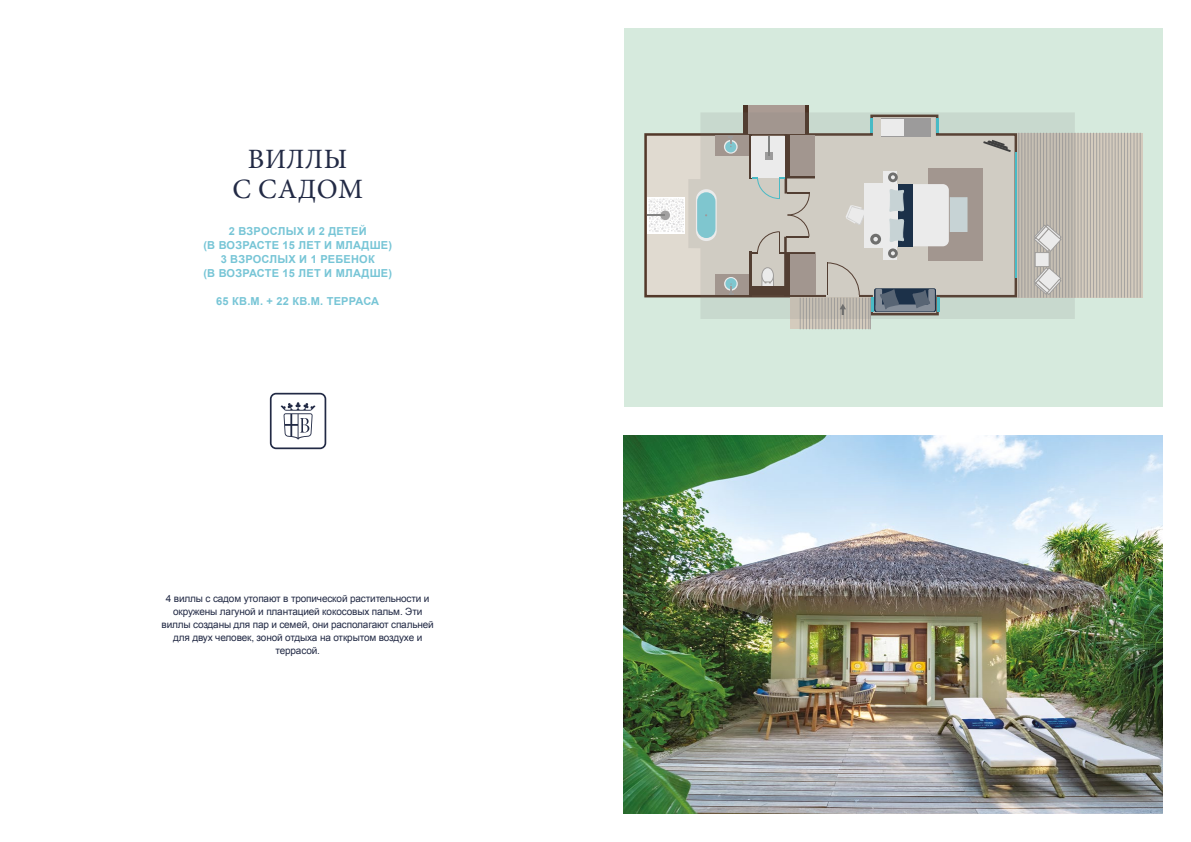
<style>
.page{position:relative;width:1191px;height:842px;background:#fff}
.page>*{position:absolute;margin:0;border:0;box-sizing:border-box;transform-origin:0 0}
.t1{font:28px/30px "Minion Pro";letter-spacing:.02em;color:#222a45;text-align:center}
.t2{font:700 11px/14px "Arial";letter-spacing:.02em;color:#77c5d6;text-align:center}
.t3{font:10px/13px "Arial";letter-spacing:-.015em;color:#222a45;text-align:center}
</style>
<div class="page">
<svg style="left:270px;top:393px;width:56px;height:56px"></svg>
<div style="left:624px;top:28px;width:538px;height:379px;background:#d6eadd"></div>
<img style="left:624px;top:435px;width:538px;height:379px">
<svg style="left:644px;top:133px;width:44px;height:165px"></svg>
<div style="left:647px;top:197px;width:38px;height:36px;background:#fff"></div>
<svg style="left:647px;top:198px;width:37px;height:34px"></svg>
<div style="left:743px;top:105px;width:5px;height:29px;background:#4b3325"></div>
<svg style="left:804px;top:105px;width:4px;height:7px"></svg>
<div style="left:748px;top:105px;width:56px;height:28px;background:#aa9b93"></div>
<svg style="left:790px;top:319px;width:80px;height:10px"></svg>
<hr style="left:800px;top:298px;width:1px;height:31px;background:#a6a3a0">
<hr style="left:803px;top:298px;width:1px;height:31px;background:#a6a3a0">
<hr style="left:806px;top:298px;width:1px;height:31px;background:#a6a3a0">
<hr style="left:809px;top:298px;width:1px;height:31px;background:#a6a3a0">
<hr style="left:812px;top:298px;width:1px;height:31px;background:#a6a3a0">
<hr style="left:815px;top:298px;width:1px;height:31px;background:#a6a3a0">
<hr style="left:818px;top:298px;width:1px;height:31px;background:#a6a3a0">
<hr style="left:822px;top:298px;width:1px;height:31px;background:#a6a3a0">
<hr style="left:825px;top:298px;width:1px;height:31px;background:#a6a3a0">
<hr style="left:828px;top:298px;width:1px;height:31px;background:#a6a3a0">
<hr style="left:831px;top:298px;width:1px;height:31px;background:#a6a3a0">
<hr style="left:834px;top:298px;width:1px;height:31px;background:#a6a3a0">
<hr style="left:837px;top:298px;width:1px;height:31px;background:#a6a3a0">
<hr style="left:840px;top:298px;width:1px;height:31px;background:#a6a3a0">
<hr style="left:843px;top:298px;width:1px;height:31px;background:#a6a3a0">
<hr style="left:846px;top:298px;width:1px;height:31px;background:#a6a3a0">
<hr style="left:850px;top:298px;width:1px;height:31px;background:#a6a3a0">
<hr style="left:853px;top:298px;width:1px;height:31px;background:#a6a3a0">
<hr style="left:856px;top:298px;width:1px;height:31px;background:#a6a3a0">
<hr style="left:859px;top:298px;width:1px;height:31px;background:#a6a3a0">
<hr style="left:862px;top:298px;width:1px;height:31px;background:#a6a3a0">
<hr style="left:865px;top:298px;width:1px;height:31px;background:#a6a3a0">
<hr style="left:868px;top:298px;width:1px;height:31px;background:#a6a3a0">
<hr style="left:870px;top:298px;width:1px;height:31px;background:#a6a3a0">
<svg style="left:1075px;top:133px;width:67px;height:165px;background:#cdc5b8"></svg>
<hr style="left:1074px;top:133px;width:1px;height:165px;background:#a6a3a0">
<hr style="left:1077px;top:133px;width:1px;height:165px;background:#a6a3a0">
<hr style="left:1084px;top:133px;width:1px;height:165px;background:#a6a3a0">
<hr style="left:1081px;top:133px;width:1px;height:165px;background:#a6a3a0">
<hr style="left:1087px;top:133px;width:1px;height:165px;background:#a6a3a0">
<hr style="left:1093px;top:133px;width:1px;height:165px;background:#a6a3a0">
<hr style="left:1096px;top:133px;width:1px;height:165px;background:#a6a3a0">
<hr style="left:1099px;top:133px;width:1px;height:165px;background:#a6a3a0">
<hr style="left:1090px;top:133px;width:1px;height:165px;background:#a6a3a0">
<hr style="left:1102px;top:133px;width:1px;height:165px;background:#a6a3a0">
<hr style="left:1105px;top:133px;width:1px;height:165px;background:#a6a3a0">
<hr style="left:1111px;top:133px;width:1px;height:165px;background:#a6a3a0">
<hr style="left:1108px;top:133px;width:1px;height:165px;background:#a6a3a0">
<hr style="left:1115px;top:133px;width:1px;height:165px;background:#a6a3a0">
<hr style="left:1121px;top:133px;width:1px;height:165px;background:#a6a3a0">
<hr style="left:1124px;top:133px;width:1px;height:165px;background:#a6a3a0">
<hr style="left:1127px;top:133px;width:1px;height:165px;background:#a6a3a0">
<hr style="left:1118px;top:133px;width:1px;height:165px;background:#a6a3a0">
<hr style="left:1130px;top:133px;width:1px;height:165px;background:#a6a3a0">
<hr style="left:1137px;top:133px;width:1px;height:165px;background:#a6a3a0">
<hr style="left:1140px;top:133px;width:1px;height:165px;background:#a6a3a0">
<hr style="left:1133px;top:133px;width:1px;height:165px;background:#a6a3a0">
<svg style="left:688px;top:112px;width:386px;height:207px;background:#bebeb7"></svg>
<h1 class="t1" style="left:232px;top:144px;width:132px">ВИЛЛЫ<br>С САДОМ</h1>
<p class="t2" style="left:203px;top:224px;width:190px">2 ВЗРОСЛЫХ И 2 ДЕТЕЙ<br>(В ВОЗРАСТЕ 15 ЛЕТ И МЛАДШЕ)<br>3 ВЗРОСЛЫХ И 1 РЕБЕНОК<br>(В ВОЗРАСТЕ 15 ЛЕТ И МЛАДШЕ)</p>
<p class="t2" style="left:216px;top:294px;width:164px">65 КВ.М. + 22 КВ.М. ТЕРРАСА</p>
<p class="t3" style="left:162px;top:592px;width:274px">4 виллы с садом утопают в тропической растительности и окружены лагуной и плантацией кокосовых пальм. Эти виллы созданы для пар и семей, они располагают спальней для двух человек, зоной отдыха на открытом воздухе и террасой.</p>
</div>
